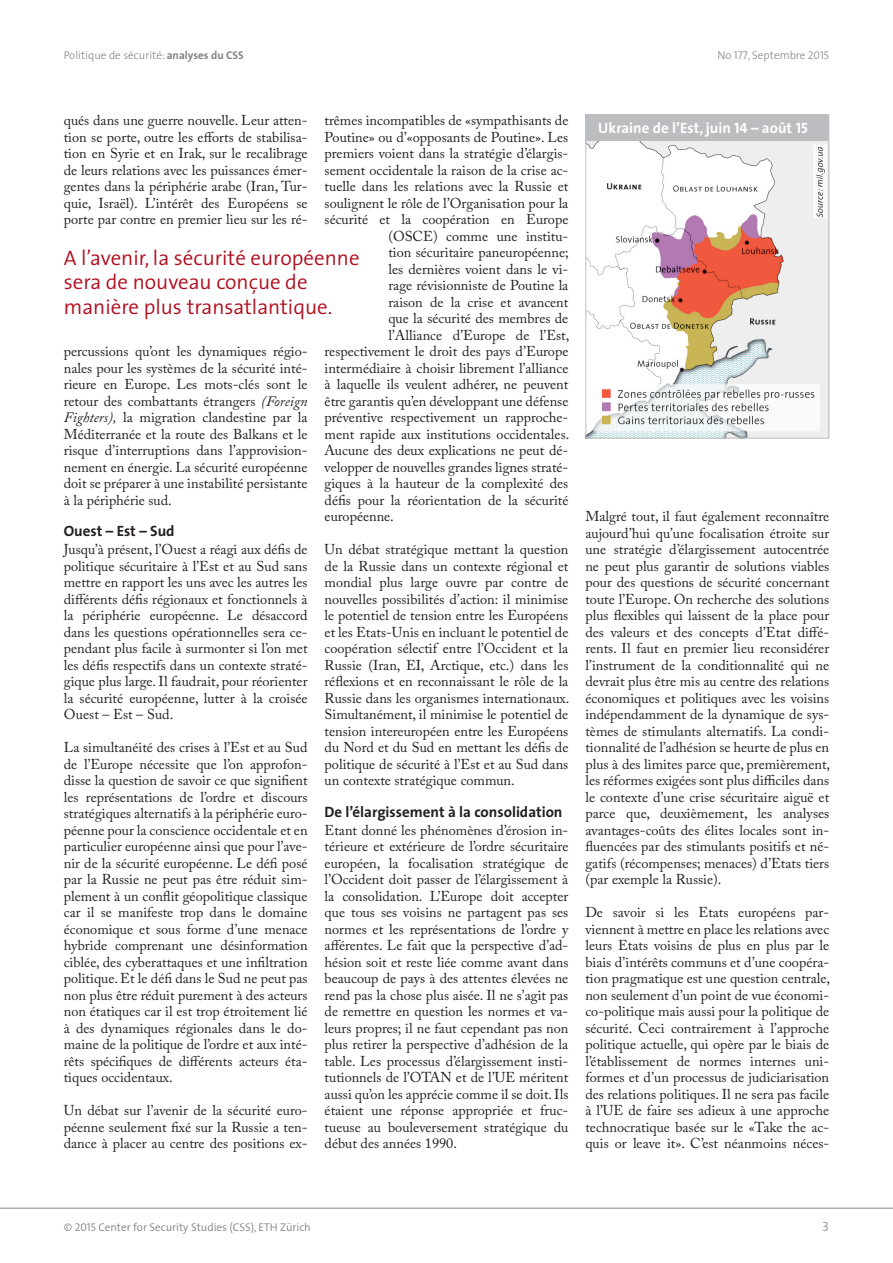
<style>
.page{position:relative;width:893px;height:1263px;background:#fff}
.page>*{position:absolute;margin:0;border:0;box-sizing:border-box;transform-origin:0 0}
.Quote_de{font:300 21px/24.8px "The Sans";color:#b00d1d}
.Lauftext_Titel_f{font:700 15px "The Sans";color:#231f20}
.Boxtitel_de{font:700 15px "The Sans";color:#fff}
.Text_f{font:14.25px/16.5px "Adobe Caslon Pro";color:#231f20;text-align:justify}
.t1{font:13.5px "The Sans Light Caps";color:#808285}
.t2{font:300 11.25px "The Sans";color:#808285}
.t3{font:300 11.25px "The Sans";color:#808285}
.s1{font-weight:700}
.s2{font-family:"The Sans Light Caps";font-weight:400}
.s3{font-style:italic}
.s4{font-family:"The Sans Bold Caps";font-weight:400}
.s5{font-family:"The Sans Semi Light Caps";font-weight:400}
</style>
<div class="page">
<hr style="left:0;top:1208px;width:893px;height:1px;background:#808285">
<div style="left:585px;top:114px;width:244px;height:28px;background:#bcbdc0"></div>
<img style="left:587px;top:142px;width:240px;height:295px">
<div style="left:585px;top:114px;width:244px;height:325px;border:1px solid #bcbdc0"></div>
<p class="t2" style="left:64px;top:46px;width:182px">Politique de sécurité: <span class="s1">analyses du CSS</span></p>
<p class="t2" style="left:717px;top:46px;width:113px">No <span class="s2">177</span>, Septembre <span class="s2">2015</span></p>
<p class="Text_f" style="left:64px;top:112px;width:245px">qués dans une guerre nouvelle. Leur atten&shy;tion se porte, outre les efforts de stabilisa&shy;tion en Syrie et en Irak, sur le recalibrage de leurs relations avec les puissances émer&shy;gentes dans la périphérie arabe (Iran, Tur&shy;quie, Israël). L’intérêt des Européens se porte par contre en premier lieu sur les ré-</p>
<p class="Text_f" style="left:325px;top:112px;width:245px">trêmes incompatibles de «sympathisants de</p>
<p class="Text_f" style="left:325px;top:128px;width:245px">Poutine» ou d’«opposants de Poutine». Les</p>
<p class="Text_f" style="left:325px;top:145px;width:245px">premiers voient dans la stratégie d’élargis-</p>
<p class="Text_f" style="left:325px;top:161px;width:245px">sement occidentale la raison de la crise ac-</p>
<p class="Text_f" style="left:325px;top:178px;width:245px">tuelle dans les relations avec la Russie et</p>
<p class="Text_f" style="left:325px;top:194px;width:245px">soulignent le rôle de l’Organisation pour la</p>
<p class="Text_f" style="left:325px;top:211px;width:245px">sécurité et la coopération en Europe</p>
<p class="Text_f" style="left:388px;top:227px;width:182px">(OSCE) comme une institu-</p>
<p class="Text_f" style="left:388px;top:244px;width:182px">tion sécuritaire paneuropéenne;</p>
<p class="Text_f" style="left:388px;top:260px;width:182px">les dernières voient dans le vi-</p>
<p class="Text_f" style="left:388px;top:277px;width:182px">rage révisionniste de Poutine la</p>
<p class="Text_f" style="left:388px;top:293px;width:182px">raison de la crise et avancent</p>
<p class="Text_f" style="left:388px;top:310px;width:181px">que la sécurité des membres de</p>
<p class="Text_f" style="left:388px;top:326px;width:183px">l’Alliance d’Europe de l’Est,</p>
<p class="Text_f" style="left:325px;top:343px;width:245px">respectivement le droit des pays d’Europe</p>
<p class="Text_f" style="left:325px;top:359px;width:245px">intermédiaire à choisir librement l’alliance</p>
<p class="Text_f" style="left:325px;top:376px;width:245px">à laquelle ils veulent adhérer, ne peuvent</p>
<p class="Text_f" style="left:325px;top:392px;width:245px">être garantis qu’en développant une défense</p>
<p class="Text_f" style="left:325px;top:409px;width:245px">préventive respectivement un rapproche-</p>
<p class="Text_f" style="left:325px;top:425px;width:246px">ment rapide aux institutions occidentales.</p>
<p class="Text_f" style="left:325px;top:442px;width:245px">Aucune des deux explications ne peut dé-</p>
<p class="Text_f" style="left:325px;top:458px;width:245px">velopper de nouvelles grandes lignes straté-</p>
<p class="Text_f" style="left:325px;top:475px;width:245px">giques à la hauteur de la complexité des</p>
<p class="Text_f" style="left:325px;top:491px;width:245px">défis pour la réorientation de la sécurité</p>
<p class="Text_f" style="left:325px;top:508px;width:71px">européenne.</p>
<p class="Text_f" style="left:325px;top:541px;width:246px">Un débat stratégique mettant la question de la Russie dans un contexte régional et mondial plus large ouvre par contre de nouvelles possibilités d’action: il minimise le potentiel de tension entre les Européens et les Etats-Unis en incluant le potentiel de coopération sélectif entre l’Occident et la Russie (Iran, EI, Arctique, etc.) dans les réflexions et en reconnaissant le rôle de la Russie dans les organismes internationaux.<br>Simultanément, il minimise le potentiel de tension intereuropéen entre les Européens du Nord et du Sud en mettant les défis de politique de sécurité à l’Est et au Sud dans un contexte stratégique commun.</p>
<p class="Lauftext_Titel_f" style="left:325px;top:799px;width:239px">De l’élargissement à la consolidation</p>
<p class="Text_f" style="left:325px;top:821px;width:245px">Etant donné les phénomènes d’érosion in&shy;térieure et extérieure de l’ordre sécuritaire européen, la focalisation stratégique de l’Occident doit passer de l’élargissement à la consolidation. L’Europe doit accepter que tous ses voisins ne partagent pas ses normes et les représentations de l’ordre y afférentes. Le fait que la perspective d’ad&shy;hésion soit et reste liée comme avant dans beaucoup de pays à des attentes élevées ne rend pas la chose plus aisée. Il ne s’agit pas de remettre en question les normes et va&shy;leurs propres; il ne faut cependant pas non plus retirer la perspective d’adhésion de la table. Les processus d’élargissement insti&shy;tutionnels de l’OTAN et de l’UE méritent aussi qu’on les apprécie comme il se doit. Ils étaient une réponse appropriée et fruc&shy;tueuse au bouleversement stratégique du début des années 1990.</p>
<p class="Quote_de" style="left:64px;top:244px;width:297px">A l’avenir, la sécurité européenne sera de nouveau conçue de manière plus transatlantique.</p>
<p class="Text_f" style="left:64px;top:343px;width:245px">percussions qu’ont les dynamiques régio&shy;nales pour les systèmes de la sécurité inté&shy;rieure en Europe. Les mots-clés sont le retour des combattants étrangers <span class="s3">(Foreign Fighters),</span> la migration clandestine par la Méditerranée et la route des Balkans et le risque d’interruptions dans l’approvision&shy;nement en énergie. La sécurité européenne doit se préparer à une instabilité persistante à la périphérie sud.</p>
<p class="Lauftext_Titel_f" style="left:64px;top:518px;width:112px">Ouest – Est – Sud</p>
<p class="Text_f" style="left:64px;top:541px;width:245px">Jusqu’à présent, l’Ouest a réagi aux défis de politique sécuritaire à l’Est et au Sud sans mettre en rapport les uns avec les autres les différents défis régionaux et fonctionnels à la périphérie européenne. Le désaccord dans les questions opérationnelles sera ce&shy;pendant plus facile à surmonter si l’on met les défis respectifs dans un contexte straté&shy;gique plus large. Il faudrait, pour réorienter la sécurité européenne, lutter à la croisée Ouest – Est – Sud.</p>
<p class="Text_f" style="left:64px;top:739px;width:245px">La simultanéité des crises à l’Est et au Sud de l’Europe nécessite que l’on approfon&shy;disse la question de savoir ce que signifient les représentations de l’ordre et discours stratégiques alternatifs à la périphérie euro&shy;péenne pour la conscience occidentale et en particulier européenne ainsi que pour l’ave&shy;nir de la sécurité européenne. Le défi posé par la Russie ne peut pas être réduit sim&shy;plement à un conflit géopolitique classique car il se manifeste trop dans le domaine économique et sous forme d’une menace hybride comprenant une désinformation ciblée, des cyberattaques et une infiltration politique. Et le défi dans le Sud ne peut pas non plus être réduit purement à des acteurs non étatiques car il est trop étroitement lié à des dynamiques régionales dans le do&shy;maine de la politique de l’ordre et aux inté&shy;rêts spécifiques de différents acteurs éta&shy;tiques occidentaux.</p>
<p class="Text_f" style="left:64px;top:1102px;width:245px">Un débat sur l’avenir de la sécurité euro&shy;péenne seulement fixé sur la Russie a ten&shy;dance à placer au centre des positions ex-</p>
<p class="Boxtitel_de" style="left:598px;top:116px;width:211px">Ukraine de l’Est, juin <span class="s4">14</span> – août <span class="s4">15</span></p>
<p class="Text_f" style="left:585px;top:508px;width:246px">Malgré tout, il faut également reconnaître aujourd’hui qu’une focalisation étroite sur une stratégie d’élargissement autocentrée ne peut plus garantir de solutions viables pour des questions de sécurité concernant toute l’Europe. On recherche des solutions plus flexibles qui laissent de la place pour des valeurs et des concepts d’Etat diffé&shy;rents. Il faut en premier lieu reconsidérer l’instrument de la conditionnalité qui ne devrait plus être mis au centre des relations économiques et politiques avec les voisins indépendamment de la dynamique de sys&shy;tèmes de stimulants alternatifs. La condi&shy;tionnalité de l’adhésion se heurte de plus en plus à des limites parce que, premièrement, les réformes exigées sont plus difficiles dans le contexte d’une crise sécuritaire aiguë et parce que, deuxièmement, les analyses avantages-coûts des élites locales sont in&shy;fluencées par des stimulants positifs et né&shy;gatifs (récompenses; menaces) d’Etats tiers (par exemple la Russie).</p>
<p class="Text_f" style="left:585px;top:904px;width:246px">De savoir si les Etats européens par&shy;viennent à mettre en place les relations avec leurs Etats voisins de plus en plus par le biais d’intérêts communs et d’une coopéra&shy;tion pragmatique est une question centrale, non seulement d’un point de vue économi&shy;co-politique mais aussi pour la politique de sécurité. Ceci contrairement à l’approche politique actuelle, qui opère par le biais de l’établissement de normes internes uni&shy;formes et d’un processus de judiciarisation des relations politiques. Il ne sera pas facile à l’UE de faire ses adieux à une approche technocratique basée sur le «Take the ac&shy;quis or leave it». C’est néanmoins néces-</p>
<p class="t3" style="left:64px;top:1217px;width:249px">© <span class="s5">2015</span> Center for Security Studies (CSS), ETH Zürich</p>
<p class="t1" style="left:822px;top:1215px;width:8px">3</p>
</div>
